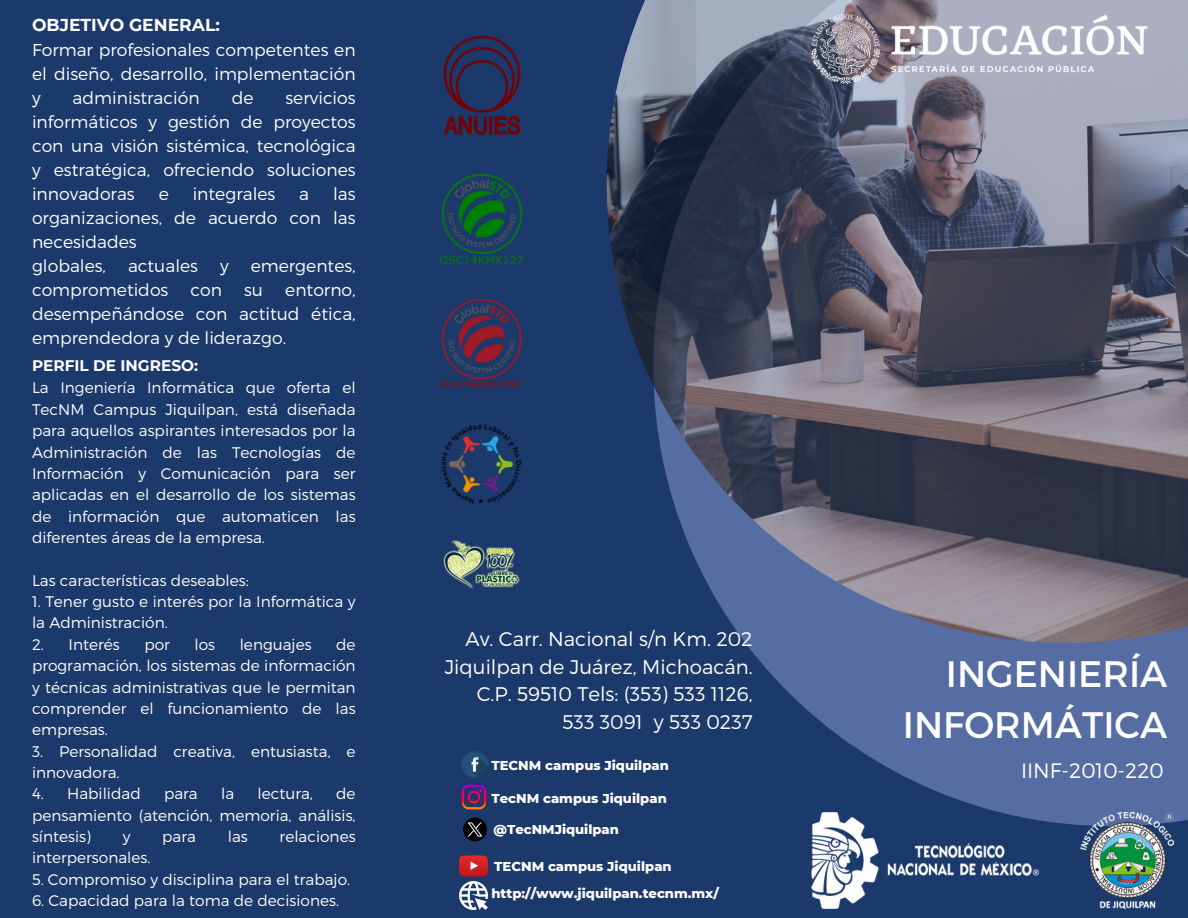
<style>
.page{position:relative;width:1188px;height:918px;background:#1b396a}
.page>*{position:absolute;margin:0;border:0;box-sizing:border-box;transform-origin:0 0}
.t1{font:36.75px/51.4px "Montserrat";color:#fff;text-align:right}
.t2{font:300 20.85px "Montserrat";color:#fff}
.t3{font:300 19.8px/27.5px "Montserrat";color:#fff;text-align:right}
.t4{font:300 17.25px/24px "Montserrat";color:#fff}
.t5{font:300 15.3px/21.5px "Montserrat";color:#fff}
.t6{font:800 13.2px "Montserrat";color:#fff}
.t7{font:800 13.05px "Montserrat";color:#fff}
.s1{font-weight:700}
</style>
<div class="page">
<svg style="left:746px;top:643px;width:442px;height:182px;fill:#566da3"></svg>
<img style="left:607px;top:0;width:581px;height:643px">
<img style="left:811px;top:812px;width:227px;height:97px">
<img style="left:1081px;top:812px;width:93px;height:97px">
<img style="left:811px;top:14px;width:357px;height:70px">
<img style="left:443px;top:541px;width:77px;height:48px">
<img style="left:443px;top:36px;width:78px;height:99px">
<img style="left:440px;top:300px;width:81px;height:88px">
<img style="left:440px;top:175px;width:82px;height:88px">
<img style="left:440px;top:424px;width:81px;height:80px">
<img style="left:459px;top:855px;width:30px;height:54px">
<img style="left:461px;top:751px;width:28px;height:27px">
<img style="left:461px;top:785px;width:25px;height:25px">
<img style="left:463px;top:817px;width:24px;height:25px">
<p class="t4" style="left:32px;top:11px;width:325px;line-height:24.5px"><span class="s1">OBJETIVO GENERAL:<br></span>Formar profesionales competentes en el diseño, desarrollo, implementación y</p>
<p class="t4" style="left:73px;top:85px;width:129px">administración</p>
<p class="t4" style="left:232px;top:85px;width:23px">de</p>
<p class="t4" style="left:32px;top:85px;width:325px;text-align:justify;text-indent:254px">servicios informáticos y gestión de proyectos con una visión sistémica, tecnológica y estratégica, ofreciendo soluciones innovadoras</p>
<p class="t4" style="left:32px;top:181px;width:325px;text-indent:301px">las organizaciones, de acuerdo con las necesidades<br>globales,</p>
<p class="t4" style="left:159px;top:181px;width:12px">e</p>
<p class="t4" style="left:193px;top:181px;width:84px">integrales</p>
<p class="t4" style="left:299px;top:181px;width:11px">a</p>
<p class="t4" style="left:128px;top:253px;width:72px">actuales</p>
<p class="t4" style="left:220px;top:253px;width:10px">y</p>
<p class="t4" style="left:251px;top:253px;width:106px">emergentes,</p>
<p class="t4" style="left:32px;top:277px;width:138px">comprometidos</p>
<p class="t4" style="left:191px;top:277px;width:33px">con</p>
<p class="t4" style="left:244px;top:277px;width:20px">su</p>
<p class="t4" style="left:32px;top:277px;width:325px;text-align:justify;text-indent:253px">entorno, desempeñándose con actitud ética, emprendedora y de liderazgo.</p>
<p class="t5" style="left:32px;top:354px;width:325px"><span class="s1">PERFIL DE INGRESO:<br></span>La Ingeniería Informática que oferta el TecNM Campus Jiquilpan, está diseñada para aquellos aspirantes interesados por la Administración de las Tecnologías de Información y Comunicación para ser aplicadas en el desarrollo de los sistemas de información que automaticen las diferentes áreas de la empresa.</p>
<p class="t5" style="left:32px;top:569px;width:218px">Las características deseables:</p>
<p class="t5" style="left:32px;top:590px;width:325px">1. Tener gusto e interés por la Informática y la Administración.</p>
<p class="t5" style="left:32px;top:633px;width:89px">2. Interés</p>
<p class="t5" style="left:144px;top:633px;width:27px">por</p>
<p class="t5" style="left:194px;top:633px;width:22px">los</p>
<p class="t5" style="left:240px;top:633px;width:73px">lenguajes</p>
<p class="t5" style="left:32px;top:633px;width:325px;text-align:justify;text-indent:304px">de programación, los sistemas de información y técnicas administrativas que le permitan comprender el funcionamiento de las empresas.</p>
<p class="t5" style="left:32px;top:740px;width:325px">3. Personalidad creativa, entusiasta, e innovadora.</p>
<p class="t5" style="left:32px;top:782px;width:110px">4. Habilidad</p>
<p class="t5" style="left:164px;top:782px;width:35px">para</p>
<p class="t5" style="left:221px;top:782px;width:15px">la</p>
<p class="t5" style="left:258px;top:782px;width:57px">lectura,</p>
<p class="t5" style="left:32px;top:783px;width:325px;text-align:justify;text-indent:304px">de pensamiento (atención, memoria, análisis, síntesis)</p>
<p class="t5" style="left:123px;top:825px;width:9px">y</p>
<p class="t5" style="left:162px;top:825px;width:35px">para</p>
<p class="t5" style="left:228px;top:825px;width:22px">las</p>
<p class="t5" style="left:280px;top:825px;width:78px">relaciones</p>
<p class="t5" style="left:32px;top:847px;width:120px">interpersonales.</p>
<p class="t5" style="left:32px;top:868px;width:320px">5. Compromiso y disciplina para el trabajo.</p>
<p class="t5" style="left:32px;top:889px;width:309px">6. Capacidad para la toma de decisiones.</p>
<h3 class="t3" style="left:445px;top:624px;width:310px">Av. Carr. Nacional s/n Km. 202<br>Jiquilpan de Juárez, Michoacán.<br>C.P. 59510 Tels: (353) 533 1126,<br>533 3091 y 533 0237</h3>
<p class="t6" style="left:491px;top:757px;width:179px">TECNM campus Jiquilpan</p>
<p class="t6" style="left:491px;top:790px;width:177px">TecNM campus Jiquilpan</p>
<p class="t7" style="left:493px;top:822px;width:127px">@TecNMJiquilpan</p>
<p class="t6" style="left:494px;top:858px;width:179px">TECNM campus Jiquilpan</p>
<p class="t6" style="left:491px;top:886px;width:229px">http://www.jiquilpan.tecnm.mx/</p>
<p class="t1" style="left:903px;top:646px;width:266px">INGENIERÍA<br>INFORMÁTICA</p>
<p class="t2" style="left:1021px;top:757px;width:144px">IINF-2010-220</p>
</div>
